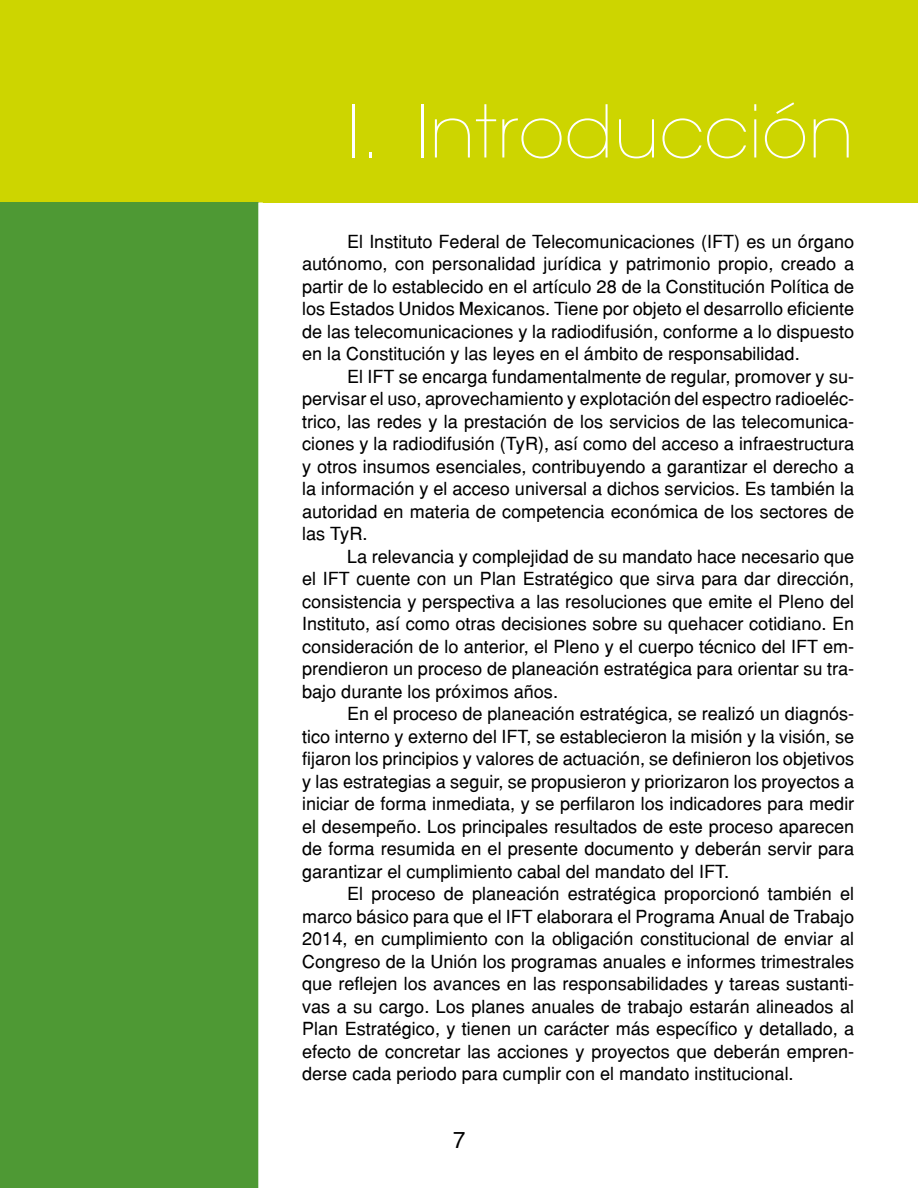
<style>
.page{position:relative;width:918px;height:1188px;background:#fff}
.page>*{position:absolute;margin:0;border:0;box-sizing:border-box;transform-origin:0 0}
.t1{font:200 72px "ITC Avant Garde Gothic";color:#fff}
.t2{font:22.5px "Helvetica";color:#000}
.t3{font:18px/22.5px "Helvetica";color:#000;text-align:justify}
</style>
<div class="page">
<div style="left:0;top:0;width:918px;height:202px;background:#cdd500"></div>
<div style="left:0;top:202px;width:258px;height:986px;background:#4e9934"></div>
<h1 class="t1" style="left:347px;top:89px;width:509px">I. Introducción</h1>
<p class="t3" style="left:302px;top:230px;width:554px;text-indent:45px">El Instituto Federal de Telecomunicaciones (IFT) es un órgano autónomo, con personalidad jurídica y patrimonio propio, creado a partir de lo establecido en el artículo 28 de la Constitución Política de los Estados Unidos Mexicanos. Tiene por objeto el desarrollo eficiente de las telecomunicaciones y la radiodifusión, conforme a lo dispuesto en la Constitución y las leyes en el ámbito de responsabilidad.</p>
<p class="t3" style="left:302px;top:365px;width:554px;text-indent:45px">El IFT se encarga fundamentalmente de regular, promover y su&shy;pervisar el uso, aprovechamiento y explotación del espectro radioeléc&shy;trico, las redes y la prestación de los servicios de las telecomunica&shy;ciones y la radiodifusión (TyR), así como del acceso a infraestructura y otros insumos esenciales, contribuyendo a garantizar el derecho a la información y el acceso universal a dichos servicios. Es también la autoridad en materia de competencia económica de los sectores de las TyR.</p>
<p class="t3" style="left:302px;top:545px;width:554px;text-indent:45px">La relevancia y complejidad de su mandato hace necesario que el IFT cuente con un Plan Estratégico que sirva para dar dirección, consistencia y perspectiva a las resoluciones que emite el Pleno del Instituto, así como otras decisiones sobre su quehacer cotidiano. En consideración de lo anterior, el Pleno y el cuerpo técnico del IFT em&shy;prendieron un proceso de planeación estratégica para orientar su tra&shy;bajo durante los próximos años.</p>
<p class="t3" style="left:302px;top:702px;width:554px;text-indent:45px">En el proceso de planeación estratégica, se realizó un diagnós&shy;tico interno y externo del IFT, se establecieron la misión y la visión, se fijaron los principios y valores de actuación, se definieron los objetivos y las estrategias a seguir, se propusieron y priorizaron los proyectos a iniciar de forma inmediata, y se perfilaron los indicadores para medir el desempeño. Los principales resultados de este proceso aparecen de forma resumida en el presente documento y deberán servir para garantizar el cumplimiento cabal del mandato del IFT.</p>
<p class="t3" style="left:302px;top:882px;width:554px;text-indent:45px">El proceso de planeación estratégica proporcionó también el marco básico para que el IFT elaborara el Programa Anual de Trabajo 2014, en cumplimiento con la obligación constitucional de enviar al Congreso de la Unión los programas anuales e informes trimestrales que reflejen los avances en las responsabilidades y tareas sustanti&shy;vas a su cargo. Los planes anuales de trabajo estarán alineados al Plan Estratégico, y tienen un carácter más específico y detallado, a efecto de concretar las acciones y proyectos que deberán empren&shy;derse cada periodo para cumplir con el mandato institucional.</p>
<p class="t2" style="left:453px;top:1126px;width:14px">7</p>
</div>
